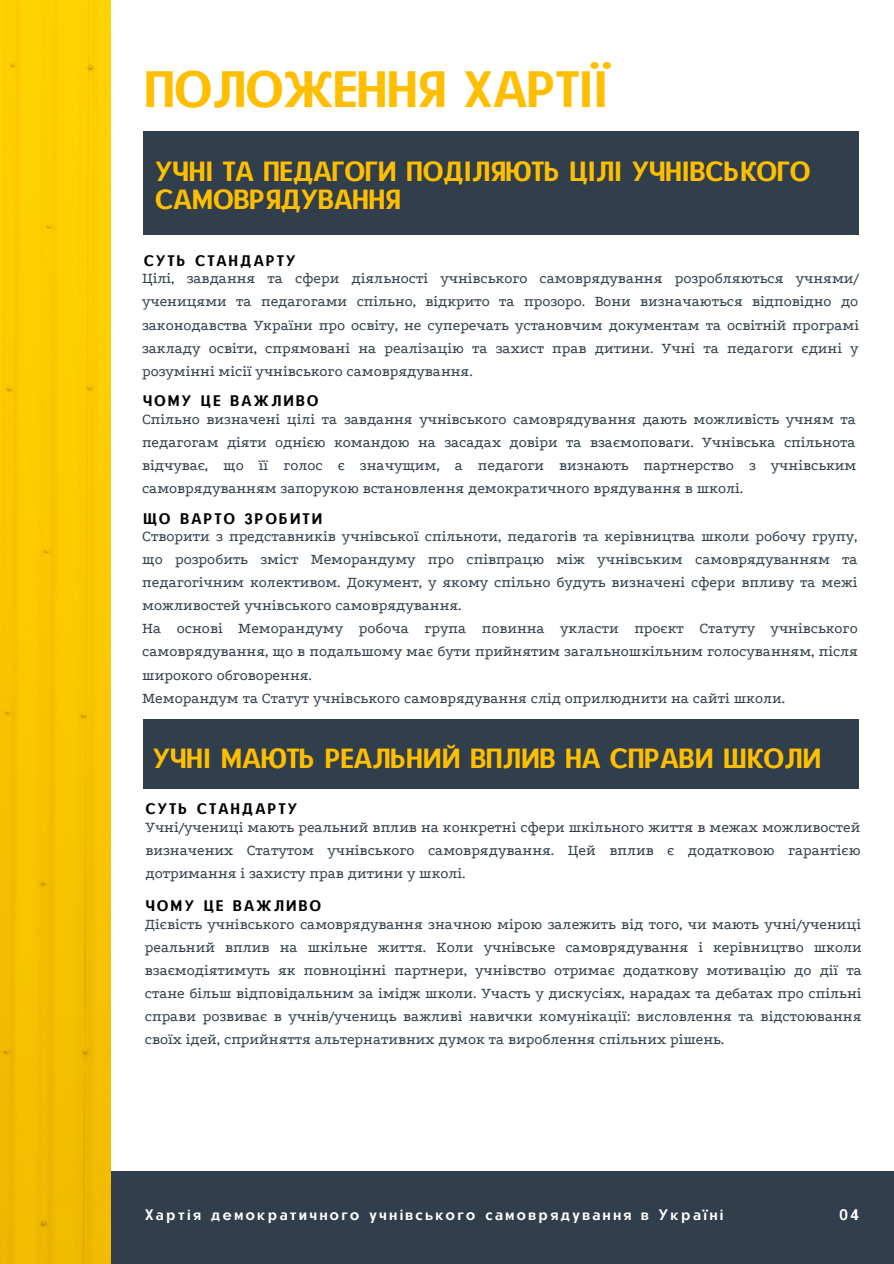
<style>
.page{position:relative;width:894px;height:1264px;background:#fff}
.page>*{position:absolute;margin:0;border:0;box-sizing:border-box;transform-origin:0 0}
.t1{font:49.65px "CAT Neuzeit";color:#ffbe00}
.t2{font:27px/28.3px "CAT Neuzeit";color:#ffbe00}
.t3{font:15.45px/23.1px "Podkova";color:#303f4b;text-align:justify}
.t4{font:14.85px "CAT Neuzeit";letter-spacing:.15em;color:#000}
.t5{font:14.85px "CAT Neuzeit";letter-spacing:.15em;color:#fff}
</style>
<div class="page">
<div style="left:0;top:1171px;width:893px;height:92px;background:#303f4b"></div>
<img style="left:0;top:0;width:110px;height:1263px">
<div style="left:143px;top:131px;width:715px;height:104px;background:#303f4b"></div>
<div style="left:144px;top:719px;width:714px;height:69px;background:#303f4b"></div>
<p class="t1" style="left:145px;top:58px;width:465px">ПОЛОЖЕННЯ ХАРТІЇ</p>
<p class="t2" style="left:155px;top:156px;width:656px">УЧНІ ТА ПЕДАГОГИ ПОДІЛЯЮТЬ ЦІЛІ УЧНІВСЬКОГО<br>САМОВРЯДУВАННЯ</p>
<p class="t4" style="left:144px;top:251px;width:153px">СУТЬ СТАНДАРТУ</p>
<p class="t3" style="left:142px;top:267px;width:718px">Цілі, завдання та сфери діяльності учнівського самоврядування розробляються учнями/ ученицями та педагогами спільно, відкрито та прозоро. Вони визначаються відповідно до законодавства України про освіту, не суперечать установчим документам та освітній програмі закладу освіти, спрямовані на реалізацію та захист прав дитини. Учні та педагоги єдині у розумінні місії учнівського самоврядування.</p>
<p class="t4" style="left:143px;top:392px;width:176px">ЧОМУ ЦЕ ВАЖЛИВО</p>
<p class="t3" style="left:142px;top:407px;width:715px">Спільно визначені цілі та завдання учнівського самоврядування дають можливість учням та педагогам діяти однією командою на засадах довіри та взаємоповаги. Учнівська спільнота відчуває, що її голос є значущим, а педагоги визнають партнерство з учнівським самоврядуванням запорукою встановлення демократичного врядування в школі.</p>
<p class="t4" style="left:143px;top:509px;width:180px">ЩО ВАРТО ЗРОБИТИ</p>
<p class="t3" style="left:142px;top:524px;width:716px">Створити з представників учнівської спільноти, педагогів та керівництва школи робочу групу, що розробить зміст Меморандуму про співпрацю між учнівським самоврядуванням та педагогічним колективом. Документ, у якому спільно будуть визначені сфери впливу та межі можливостей учнівського самоврядування.</p>
<p class="t3" style="left:142px;top:617px;width:717px">На основі Меморандуму робоча група повинна укласти проєкт Статуту учнівського самоврядування, що в подальшому має бути прийнятим загальношкільним голосуванням, після широкого обговорення.</p>
<p class="t3" style="left:142px;top:686px;width:644px">Меморандум та Статут учнівського самоврядування слід оприлюднити на сайті школи.</p>
<p class="t2" style="left:153px;top:743px;width:669px">УЧНІ МАЮТЬ РЕАЛЬНИЙ ВПЛИВ НА СПРАВИ ШКОЛИ</p>
<p class="t4" style="left:146px;top:799px;width:153px">СУТЬ СТАНДАРТУ</p>
<p class="t3" style="left:145px;top:815px;width:716px">Учні/учениці мають реальний вплив на конкретні сфери шкільного життя в межах можливостей визначених Статутом учнівського самоврядування. Цей вплив є додатковою гарантією дотримання і захисту прав дитини у школі.</p>
<p class="t4" style="left:146px;top:896px;width:176px">ЧОМУ ЦЕ ВАЖЛИВО</p>
<p class="t3" style="left:145px;top:912px;width:718px">Дієвість учнівського самоврядування значною мірою залежить від того, чи мають учні/учениці реальний вплив на шкільне життя. Коли учнівське самоврядування і керівництво школи взаємодіятимуть як повноцінні партнери, учнівство отримає додаткову мотивацію до дії та стане більш відповідальним за імідж школи. Участь у дискусіях, нарадах та дебатах про спільні справи розвиває в учнів/учениць важливі навички комунікації: висловлення та відстоювання своїх ідей, сприйняття альтернативних думок та вироблення спільних рішень.</p>
<p class="t5" style="left:145px;top:1205px;width:580px">Хартія демократичного учнівського самоврядування в Україні</p>
<p class="t5" style="left:838px;top:1205px;width:21px">04</p>
</div>
